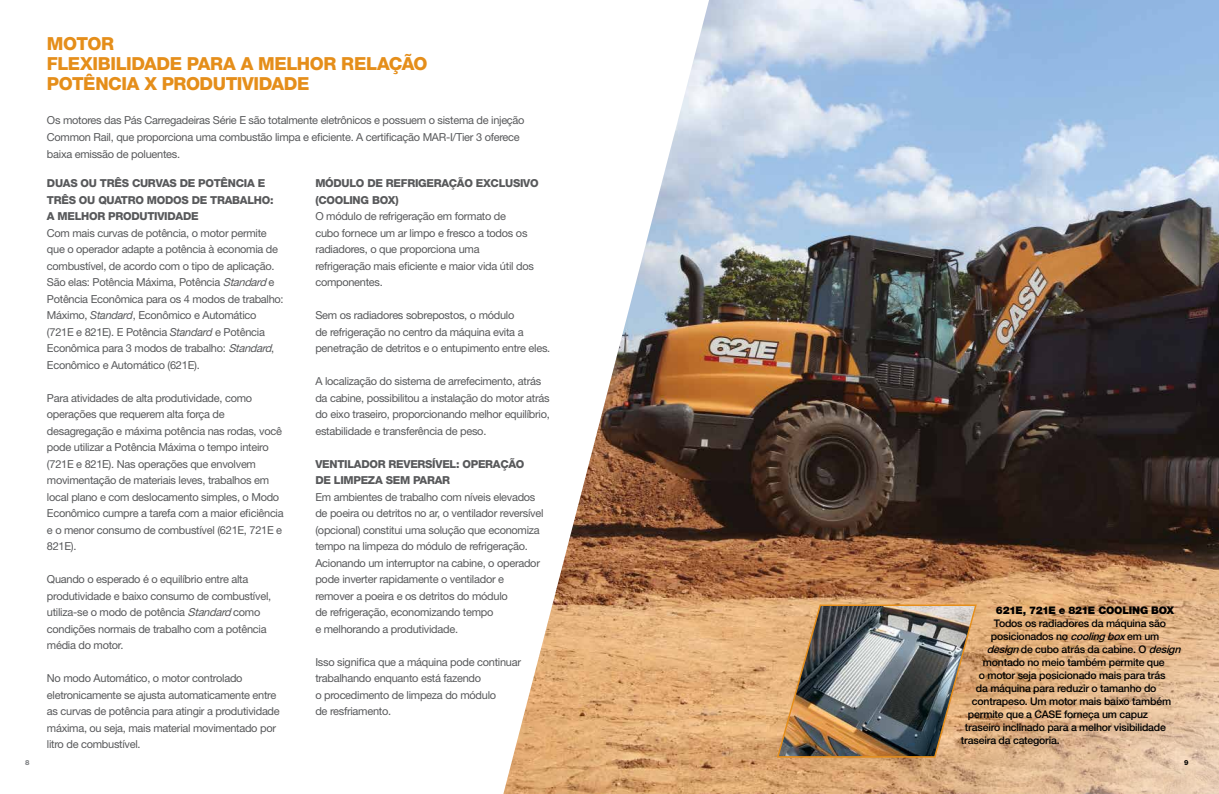
<style>
.page{position:relative;width:1219px;height:794px;background:#fff}
.page>*{position:absolute;margin:0;border:0;box-sizing:border-box;transform-origin:0 0}
.t1{font:800 18px/20px "Helvetica Neue LT Std";letter-spacing:-.02em;color:#e58e1a}
.t2{font:11px/16.5px "Helvetica Neue LT Std";letter-spacing:-.025em;color:#58595b}
.t3{font:800 11px/16.5px "Helvetica Neue LT Std";letter-spacing:-.025em;color:#58595b}
.t4{font:500 10.5px "Helvetica Neue LT Std";letter-spacing:-.02em;color:#000}
.t5{font:900 10.5px "Helvetica Neue LT Std";letter-spacing:-.03em;color:#000}
.t6{font:800 7px "Helvetica Neue LT Std";color:#808285}
.t7{font:800 7px "Helvetica Neue LT Std";color:#000}
.s1{font-style:italic}
</style>
<div class="page">
<img style="left:716px;top:0;width:503px;height:403px">
<svg style="left:604px;top:0;width:112px;height:403px"></svg>
<svg style="left:503px;top:403px;width:716px;height:391px;background:#a07e61"></svg>
<img style="left:776px;top:604px;width:202px;height:154px">
<h1 class="t1" style="left:47px;top:33px;width:382px">MOTOR<br>FLEXIBILIDADE PARA A MELHOR RELAÇÃO<br>POTÊNCIA X PRODUTIVIDADE</h1>
<p class="t2" style="left:47px;top:111px;width:479px;line-height:17px">Os motores das Pás Carregadeiras Série E são totalmente eletrônicos e possuem o sistema de injeção<br>Common Rail, que proporciona uma combustão limpa e eficiente. A certificação MAR-I/Tier 3 oferece baixa emissão de poluentes.</p>
<p class="t3" style="left:47px;top:175px;width:228px">DUAS OU TRÊS CURVAS DE POTÊNCIA E<br>TRÊS OU QUATRO MODOS DE TRABALHO:<br>A MELHOR PRODUTIVIDADE</p>
<p class="t2" style="left:47px;top:224px;width:238px">Com mais curvas de potência, o motor permite que o operador adapte a potência à economia de combustível, de acordo com o tipo de aplicação.<br>São elas: Potência Máxima, Potência <span class="s1">Standard</span>e Potência Econômica para os 4 modos de trabalho:<br>Máximo, <span class="s1">Standard</span>, Econômico e Automático (721E e 821E). E Potência <span class="s1">Standard</span> e Potência Econômica para 3 modos de trabalho: <span class="s1">Standard</span>, Econômico e Automático (621E).</p>
<p class="t2" style="left:47px;top:389px;width:238px">Para atividades de alta produtividade, como operações que requerem alta força de desagregação e máxima potência nas rodas, você pode utilizar a Potência Máxima o tempo inteiro (721E e 821E). Nas operações que envolvem movimentação de materiais leves, trabalhos em local plano e com deslocamento simples, o Modo Econômico cumpre a tarefa com a maior eficiência e o menor consumo de combustível (621E, 721E e 821E).</p>
<p class="t2" style="left:47px;top:571px;width:226px">Quando o esperado é o equilíbrio entre alta produtividade e baixo consumo de combustível, utiliza-se o modo de potência <span class="s1">Standard</span>como condições normais de trabalho com a potência média do motor.</p>
<p class="t2" style="left:47px;top:670px;width:234px">No modo Automático, o motor controlado eletronicamente se ajusta automaticamente entre as curvas de potência para atingir a produtividade máxima, ou seja, mais material movimentado por litro de combustível.</p>
<p class="t3" style="left:315px;top:175px;width:225px">MÓDULO DE REFRIGERAÇÃO EXCLUSIVO (COOLING BOX)</p>
<p class="t2" style="left:315px;top:208px;width:220px">O módulo de refrigeração em formato de<br>cubo fornece um ar limpo e fresco a todos os radiadores, o que proporciona uma refrigeração mais eficiente e maior vida útil dos componentes.</p>
<p class="t2" style="left:315px;top:307px;width:236px">Sem os radiadores sobrepostos, o módulo<br>de refrigeração no centro da máquina evita a penetração de detritos e o entupimento entre eles.</p>
<p class="t2" style="left:315px;top:373px;width:236px">A localização do sistema de arrefecimento, atrás da cabine, possibilitou a instalação do motor atrás do eixo traseiro, proporcionando melhor equilíbrio, estabilidade e transferência de peso.</p>
<p class="t3" style="left:315px;top:455px;width:211px">VENTILADOR REVERSÍVEL: OPERAÇÃO<br>DE LIMPEZA SEM PARAR</p>
<p class="t2" style="left:315px;top:488px;width:230px">Em ambientes de trabalho com níveis elevados de poeira ou detritos no ar, o ventilador reversível (opcional) constitui uma solução que economiza tempo na limpeza do módulo de refrigeração.<br>Acionando um interruptor na cabine, o operador pode inverter rapidamente o ventilador e remover a poeira e os detritos do módulo<br>de refrigeração, economizando tempo<br>e melhorando a produtividade.</p>
<p class="t2" style="left:315px;top:653px;width:207px">Isso significa que a máquina pode continuar trabalhando enquanto está fazendo<br>o procedimento de limpeza do módulo<br>de resfriamento.</p>
<p class="t5" style="left:996px;top:604px;width:180px">621E, 721E e 821E COOLING BOX</p>
<p class="t4" style="left:994px;top:617px;width:174px">Todos os radiadores da máquina são</p>
<p class="t4" style="left:991px;top:630px;width:170px">posicionados no <span class="s1">coolingbox</span>em um</p>
<p class="t4" style="left:987px;top:643px;width:198px"><span class="s1">design</span>de cubo atrás da cabine. O <span class="s1">design</span></p>
<p class="t4" style="left:983px;top:656px;width:183px">montado no meio também permite que</p>
<p class="t4" style="left:979px;top:669px;width:188px">o motor seja posicionado mais para trás</p>
<p class="t4" style="left:976px;top:682px;width:182px">da máquina para reduzir o tamanho do</p>
<p class="t4" style="left:972px;top:695px;width:201px">contrapeso. Um motor mais baixo também</p>
<p class="t4" style="left:968px;top:708px;width:182px">permite que a CASE forneça um capuz</p>
<p class="t4" style="left:965px;top:721px;width:203px">traseiro inclinado para a melhor visibilidade</p>
<p class="t4" style="left:961px;top:734px;width:100px">traseira da categoria.</p>
<p class="t6" style="left:25px;top:758px;width:6px">8</p>
<p class="t7" style="left:1184px;top:758px;width:6px">9</p>
</div>
